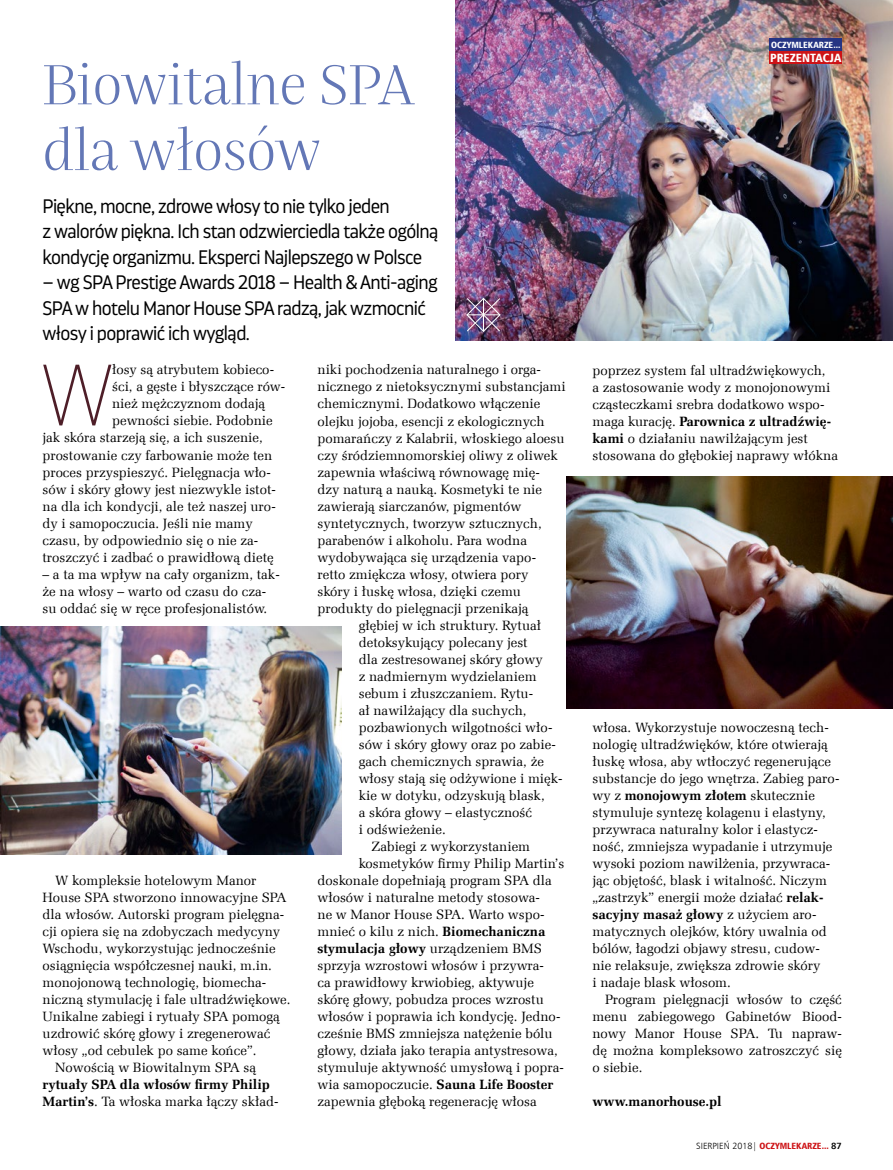
<style>
.page{position:relative;width:893px;height:1170px;background:#fff}
.page>*{position:absolute;margin:0;border:0;box-sizing:border-box;transform-origin:0 0}
.t1{font:84.45px "Swis 721 Th EU";color:#4e1e28}
.t2{font:300 55.8px/65.7px "Praho Pro";color:#6377b6}
.t3{font:300 19.5px/25.5px "Darwin Pro";letter-spacing:-.03em;color:#000}
.t4{font:13.5px/17px "Zapf Ellipt EU";color:#000}
.t5{font:700 13.5px/17px "Zapf Ellipt EU";color:#000}
.t6{font:12px "Humnst 777 Blk Cn EU";color:#fff}
.t7{font:9px "Humnst 777 Blk Cn EU";color:#cd1316}
.t8{font:9px "Humnst 777 Blk Cn EU";color:#fff}
.s1{font-weight:400}
.s2{font-weight:700}
.s3{font-family:"Humnst 777 Lt EU";color:#000}
.s4{font-family:"Humnst 777 EU";font-weight:700;color:#000}
</style>
<div class="page">
<img style="left:455px;top:0;width:438px;height:340px">
<div style="left:770px;top:38px;width:72px;height:13px;background:#253483"></div>
<div style="left:770px;top:51px;width:72px;height:13px;background:#cd1316"></div>
<svg style="left:466px;top:297px;width:35px;height:35px"></svg>
<hr style="left:467px;top:314px;width:33px;height:1px;background:#fff">
<hr style="left:483px;top:298px;width:1px;height:33px;background:#fff">
<img style="left:0;top:626px;width:342px;height:228px">
<img style="left:567px;top:476px;width:326px;height:232px">
<h2 class="t2" style="left:43px;top:47px;width:374px">Biowitalne SPA dla włosów</h2>
<h3 class="t3" style="left:43px;top:193px;width:397px">Piękne, mocne, zdrowe włosy to nie tylko jeden<br>z walorów piękna. Ich stan odzwierciedla także ogólną kondycję organizmu. Eksperci Najlepszego w Polsce</h3>
<h3 class="t3" style="left:43px;top:269px;width:397px">– wg SPA Prestige Awards 2018 – Health &amp; Anti-aging<br>SPA w hotelu Manor House SPA radzą, jak wzmocnić włosy i poprawić ich wygląd.</h3>
<h1 class="t1" style="left:43px;top:344px;width:71px">W</h1>
<p class="t4" style="left:112px;top:361px;width:164px">łosy są atrybutem kobieco-</p>
<p class="t4" style="left:112px;top:378px;width:175px">ści, a gęste i błyszczące rów-</p>
<p class="t4" style="left:112px;top:395px;width:155px">nież mężczyznom dodają</p>
<p class="t4" style="left:112px;top:412px;width:162px">pewności siebie. Podobnie</p>
<p class="t4" style="left:43px;top:429px;width:222px">jak skóra starzeją się, a ich suszenie,</p>
<p class="t4" style="left:43px;top:446px;width:231px">prostowanie czy farbowanie może ten</p>
<p class="t4" style="left:43px;top:463px;width:230px">proces przyspieszyć. Pielęgnacja wło-</p>
<p class="t4" style="left:43px;top:480px;width:235px">sów i skóry głowy jest niezwykle istot-</p>
<p class="t4" style="left:43px;top:497px;width:235px">na dla ich kondycji, ale też naszej uro-</p>
<p class="t4" style="left:43px;top:514px;width:212px">dy i samopoczucia. Jeśli nie mamy</p>
<p class="t4" style="left:43px;top:531px;width:217px">czasu, by odpowiednio się o nie za-</p>
<p class="t4" style="left:43px;top:548px;width:233px">troszczyć i zadbać o prawidłową dietę</p>
<p class="t4" style="left:43px;top:565px;width:239px">– a ta ma wpływ na cały organizm, tak&shy;że na włosy – warto od czasu do cza&shy;su oddać się w ręce profesjonalistów.</p>
<p class="t4" style="left:55px;top:872px;width:203px">W kompleksie hotelowym Manor</p>
<p class="t4" style="left:43px;top:889px;width:246px">House SPA stworzono innowacyjne SPA</p>
<p class="t4" style="left:43px;top:906px;width:243px">dla włosów. Autorski program pielęgna-</p>
<p class="t4" style="left:43px;top:923px;width:239px">cji opiera się na zdobyczach medycyny</p>
<p class="t4" style="left:43px;top:940px;width:235px">Wschodu, wykorzystując jednocześnie</p>
<p class="t4" style="left:43px;top:957px;width:231px">osiągnięcia współczesnej nauki, m.in.</p>
<p class="t4" style="left:43px;top:974px;width:225px">monojonową technologię, biomecha-</p>
<p class="t4" style="left:43px;top:991px;width:250px">niczną stymulację i fale ultradźwiękowe.</p>
<p class="t4" style="left:43px;top:1008px;width:239px">Unikalne zabiegi i rytuały SPA pomogą</p>
<p class="t4" style="left:43px;top:1025px;width:229px">uzdrowić skórę głowy i zregenerować</p>
<p class="t4" style="left:43px;top:1042px;width:216px">włosy „od cebulek po same końce”.</p>
<p class="t4" style="left:55px;top:1059px;width:202px">Nowością w Biowitalnym SPA są</p>
<p class="t5" style="left:43px;top:1076px;width:237px">rytuały SPA dla włosów firmy Philip<br>Martin’s<span class="s1">. Ta włoska marka łączy skład-</span></p>
<p class="t4" style="left:317px;top:361px;width:225px">niki pochodzenia naturalnego i orga-</p>
<p class="t4" style="left:317px;top:378px;width:250px">nicznego z nietoksycznymi substancjami</p>
<p class="t4" style="left:317px;top:395px;width:224px">chemicznymi. Dodatkowo włączenie</p>
<p class="t4" style="left:317px;top:412px;width:229px">olejku jojoba, esencji z ekologicznych</p>
<p class="t4" style="left:317px;top:429px;width:249px">pomarańczy z Kalabrii, włoskiego aloesu</p>
<p class="t4" style="left:317px;top:446px;width:242px">czy śródziemnomorskiej oliwy z oliwek</p>
<p class="t4" style="left:317px;top:463px;width:224px">zapewnia właściwą równowagę mię-</p>
<p class="t4" style="left:317px;top:480px;width:226px">dzy naturą a nauką. Kosmetyki te nie</p>
<p class="t4" style="left:317px;top:497px;width:205px">zawierają siarczanów, pigmentów</p>
<p class="t4" style="left:317px;top:514px;width:226px">syntetycznych, tworzyw sztucznych,</p>
<p class="t4" style="left:317px;top:531px;width:211px">parabenów i alkoholu. Para wodna</p>
<p class="t4" style="left:317px;top:549px;width:220px">wydobywająca się urządzenia vapo-</p>
<p class="t4" style="left:317px;top:566px;width:212px">retto zmiękcza włosy, otwiera pory</p>
<p class="t4" style="left:317px;top:583px;width:205px">skóry i łuskę włosa, dzięki czemu</p>
<p class="t4" style="left:317px;top:600px;width:213px">produkty do pielęgnacji przenikają</p>
<p class="t4" style="left:359px;top:617px;width:184px">głębiej w ich struktury. Rytuał</p>
<p class="t4" style="left:359px;top:634px;width:170px">detoksykujący polecany jest</p>
<p class="t4" style="left:359px;top:651px;width:185px">dla zestresowanej skóry głowy</p>
<p class="t4" style="left:359px;top:668px;width:179px">z nadmiernym wydzielaniem</p>
<p class="t4" style="left:359px;top:685px;width:176px">sebum i złuszczaniem. Rytu-</p>
<p class="t4" style="left:359px;top:702px;width:169px">ał nawilżający dla suchych,</p>
<p class="t4" style="left:359px;top:719px;width:195px">pozbawionych wilgotności wło-</p>
<p class="t4" style="left:359px;top:736px;width:199px">sów i skóry głowy oraz po zabie-</p>
<p class="t4" style="left:359px;top:753px;width:187px">gach chemicznych sprawia, że</p>
<p class="t4" style="left:359px;top:770px;width:205px">włosy stają się odżywione i mięk-</p>
<p class="t4" style="left:359px;top:787px;width:187px">kie w dotyku, odzyskują blask,</p>
<p class="t4" style="left:359px;top:804px;width:175px">a skóra głowy – elastyczność</p>
<p class="t4" style="left:359px;top:821px;width:88px">i odświeżenie.</p>
<p class="t4" style="left:371px;top:838px;width:160px">Zabiegi z wykorzystaniem</p>
<p class="t4" style="left:359px;top:855px;width:207px">kosmetyków firmy Philip Martin’s</p>
<p class="t4" style="left:317px;top:872px;width:236px">doskonale dopełniają program SPA dla</p>
<p class="t4" style="left:317px;top:889px;width:224px">włosów i naturalne metody stosowa-</p>
<p class="t4" style="left:317px;top:906px;width:229px">ne w Manor House SPA. Warto wspo-</p>
<p class="t4" style="left:317px;top:923px;width:230px">mnieć o kilu z nich. <span class="s2">Biomechaniczna</span></p>
<p class="t5" style="left:317px;top:940px;width:226px">stymulacja głowy <span class="s1">urządzeniem BMS</span></p>
<p class="t4" style="left:317px;top:957px;width:228px">sprzyja wzrostowi włosów i przywra-</p>
<p class="t4" style="left:317px;top:974px;width:218px">ca prawidłowy krwiobieg, aktywuje</p>
<p class="t4" style="left:317px;top:991px;width:228px">skórę głowy, pobudza proces wzrostu</p>
<p class="t4" style="left:317px;top:1008px;width:245px">włosów i poprawia ich kondycję. Jedno-</p>
<p class="t4" style="left:317px;top:1025px;width:237px">cześnie BMS zmniejsza natężenie bólu</p>
<p class="t4" style="left:317px;top:1042px;width:242px">głowy, działa jako terapia antystresowa,</p>
<p class="t4" style="left:317px;top:1059px;width:248px">stymuluje aktywność umysłową i popra-</p>
<p class="t4" style="left:317px;top:1076px;width:237px">wia samopoczucie. <span class="s2">Sauna Life Booster</span></p>
<p class="t4" style="left:317px;top:1093px;width:221px">zapewnia głęboką regenerację włosa</p>
<p class="t8" style="left:771px;top:39px;width:71px">OCZYMLEKARZE...</p>
<p class="t6" style="left:770px;top:50px;width:73px">PREZENTACJA</p>
<p class="t4" style="left:592px;top:361px;width:247px">poprzez system fal ultradźwiękowych,<br>a zastosowanie wody z monojonowymi cząsteczkami srebra dodatkowo wspo&shy;maga kurację. <span class="s2">Parownica z ultradźwię&shy;kami</span> o działaniu nawilżającym jest stosowana do głębokiej naprawy włókna</p>
<p class="t4" style="left:592px;top:719px;width:248px">włosa. Wykorzystuje nowoczesną tech&shy;nologię ultradźwięków, które otwierają łuskę włosa, aby wtłoczyć regenerujące substancje do jego wnętrza. Zabieg paro&shy;wy z <span class="s2">monojowym złotem</span> skutecznie stymuluje syntezę kolagenu i elastyny, przywraca naturalny kolor i elastycz&shy;ność, zmniejsza wypadanie i utrzymuje wysoki poziom nawilżenia, przywraca&shy;jąc objętość, blask i witalność. Niczym „zastrzyk” energii może działać <span class="s2">relak&shy;sacyjny masaż głowy</span> z użyciem aro&shy;matycznych olejków, który uwalnia od bólów, łagodzi objawy stresu, cudow&shy;nie relaksuje, zwiększa zdrowie skóry<br>i nadaje blask włosom.</p>
<p class="t4" style="left:592px;top:991px;width:251px;text-align:justify;text-indent:13px">Program pielęgnacji włosów to część menu zabiegowego Gabinetów Biood&shy;nowy Manor House SPA. Tu napraw&shy;dę można kompleksowo zatroszczyć się o siebie.</p>
<p class="t5" style="left:592px;top:1093px;width:131px">www.manorhouse.pl</p>
<p class="t7" style="left:696px;top:1140px;width:147px"><span class="s3">SIERPIEŃ 2018|</span> OCZYMLEKARZE... <span class="s4">87</span></p>
</div>
